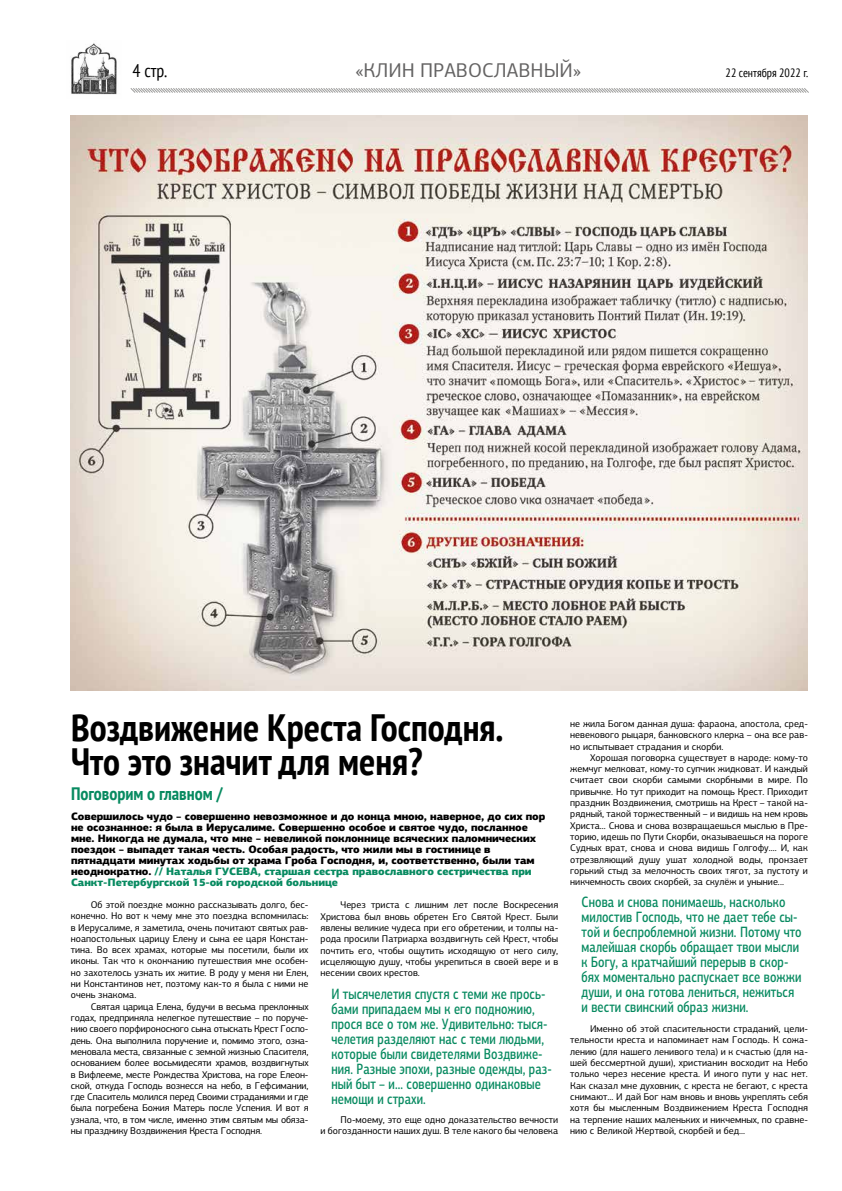
<style>
.page{position:relative;width:842px;height:1191px;background:#fff}
.page>*{position:absolute;margin:0;border:0;box-sizing:border-box;transform-origin:0 0}
.t1{font:700 condensed 38px/34px "PT Sans";color:#000}
.t2{font:20px "PF Agora Sans Pro";color:#646363}
.t3{font:700 condensed 18px "PT Sans";color:#078a60}
.t4{font:condensed 18px "PT Sans";color:#000}
.t5{font:500 15px/15px "PF Agora Sans Pro";letter-spacing:.005em;color:#078a60;scale:.78 1}
.t6{font:condensed 12px "PT Sans";color:#000}
.t7{font:900 10.7px/11px "PF Agora Sans Pro";letter-spacing:-.01em;color:#000}
.t8{font:9.8px/11.3px "PF Agora Sans Pro";color:#000;text-align:justify}
.s1{color:#078a60}
</style>
<div class="page">
<svg style="left:130px;top:88px;width:679px;height:5px;background:#cecece"></svg>
<img style="left:71px;top:43px;width:46px;height:52px">
<img style="left:71px;top:115px;width:737px;height:575px">
<h3 class="t4" style="left:133px;top:59px;width:36px">4 стр.</h3>
<h2 class="t2" style="left:355px;top:58px;width:228px">«КЛИН ПРАВОСЛАВНЫЙ»</h2>
<p class="t6" style="left:726px;top:66px;width:84px">22 сентября 2022 г.</p>
<h1 class="t1" style="left:71px;top:710px;width:434px">Воздвижение Креста Господня.<br>Что это значит для меня?</h1>
<h3 class="t3" style="left:71px;top:781px;width:153px">Поговорим о главном /</h3>
<p class="t7" style="left:71px;top:811px;width:476px">Совершилось чудо – совершенно невозможное и до конца мною, наверное, до сих пор не осознанное: я была в Иерусалиме. Совершенно особое и святое чудо, посланное мне. Никогда не думала, что мне – невеликой поклоннице всяческих паломнических поездок – выпадет такая честь. Особая радость, что жили мы в гостинице в пятнадцати минутах ходьбы от храма Гроба Господня, и, соответственно, были там неоднократно. <span class="s1">// Наталья ГУСЕВА, старшая сестра православного сестричества при Санкт-Петербургской 15-ой городской больнице</span></p>
<p class="t8" style="left:71px;top:899px;width:239px;text-indent:20px">Об этой поездке можно рассказывать долго, бес&shy;конечно. Но вот к чему мне это поездка вспомнилась: в Иерусалиме, я заметила, очень почитают святых рав&shy;ноапостольных царицу Елену и сына ее царя Констан&shy;тина. Во всех храмах, которые мы посетили, были их иконы. Так что к окончанию путешествия мне особен&shy;но захотелось узнать их житие. В роду у меня ни Елен, ни Константинов нет, поэтому как-то я была с ними не очень знакома.</p>
<p class="t8" style="left:71px;top:1000px;width:239px;text-indent:20px">Святая царица Елена, будучи в весьма преклонных годах, предприняла нелегкое путешествие – по поруче&shy;нию своего порфироносного сына отыскать Крест Госпо&shy;день. Она выполнила поручение и, помимо этого, озна&shy;меновала места, связанные с земной жизнью Спасителя, основанием более восьмидесяти храмов, воздвигнутых в Вифлееме, месте Рождества Христова, на горе Елеон&shy;ской, откуда Господь вознесся на небо, в Гефсимании, где Спаситель молился перед Своими страданиями и где была погребена Божия Матерь после Успения. И вот я узнала, что, в том числе, именно этим святым мы обяза&shy;ны празднику Воздвижения Креста Господня.</p>
<p class="t8" style="left:321px;top:899px;width:239px;text-indent:20px">Через триста с лишним лет после Воскресения Христова был вновь обретен Его Святой Крест. Были явлены великие чудеса при его обретении, и толпы на&shy;рода просили Патриарха воздвигнуть сей Крест, чтобы почтить его, чтобы ощутить исходящую от него силу, исцеляющую душу, чтобы укрепиться в своей вере и в несении своих крестов.</p>
<p class="t5" style="left:331px;top:986px;width:284px">И тысячелетия спустя с теми же прось&shy;бами припадаем мы к его подножию, прося все о том же. Удивительно: тыся&shy;челетия разделяют нас с теми людьми, которые были свидетелями Воздвиже&shy;ния. Разные эпохи, разные одежды, раз&shy;ный быт – и... совершенно одинаковые немощи и страхи.</p>
<p class="t8" style="left:321px;top:1114px;width:239px;text-align:right">По-моему, это еще одно доказательство вечности<br>и богозданности наших душ. В теле какого бы человека</p>
<p class="t8" style="left:570px;top:718px;width:239px">не жила Богом данная душа: фараона, апостола, сред&shy;невекового рыцаря, банковского клерка – она все рав&shy;но испытывает страдания и скорби.</p>
<p class="t8" style="left:570px;top:752px;width:239px;text-indent:20px">Хорошая поговорка существует в народе: кому-то жемчуг мелковат, кому-то супчик жидковат. И каждый считает свои скорби самыми скорбными в мире. По привычке. Но тут приходит на помощь Крест. Приходит праздник Воздвижения, смотришь на Крест – такой на&shy;рядный, такой торжественный – и видишь на нем кровь Христа... Снова и снова возвращаешься мыслью в Пре&shy;торию, идешь по Пути Скорби, оказываешься на пороге Судных врат, снова и снова видишь Голгофу.... И, как отрезвляющий душу ушат холодной воды, пронзает горький стыд за мелочность своих тягот, за пустоту и никчемность своих скорбей, за скулёж и уныние...</p>
<p class="t5" style="left:582px;top:894px;width:284px">Снова и снова понимаешь, насколько милостив Господь, что не дает тебе сы&shy;той и беспроблемной жизни. Потому что малейшая скорбь обращает твои мысли к Богу, а кратчайший перерыв в скор&shy;бях моментально распускает все вожжи души, и она готова лениться, нежиться и вести свинский образ жизни.</p>
<p class="t8" style="left:570px;top:1023px;width:239px;text-indent:20px">Именно об этой спасительности страданий, цели&shy;тельности креста и напоминает нам Господь. К сожа&shy;лению (для нашего ленивого тела) и к счастью (для на&shy;шей бессмертной души), христианин восходит на Небо только через несение креста. И иного пути у нас нет.<br>Как сказал мне духовник, с креста не бегают, с креста снимают... И дай Бог нам вновь и вновь укреплять себя хотя бы мысленным Воздвижением Креста Господня на терпение наших маленьких и никчемных, по сравне&shy;нию с Великой Жертвой, скорбей и бед...</p>
</div>
